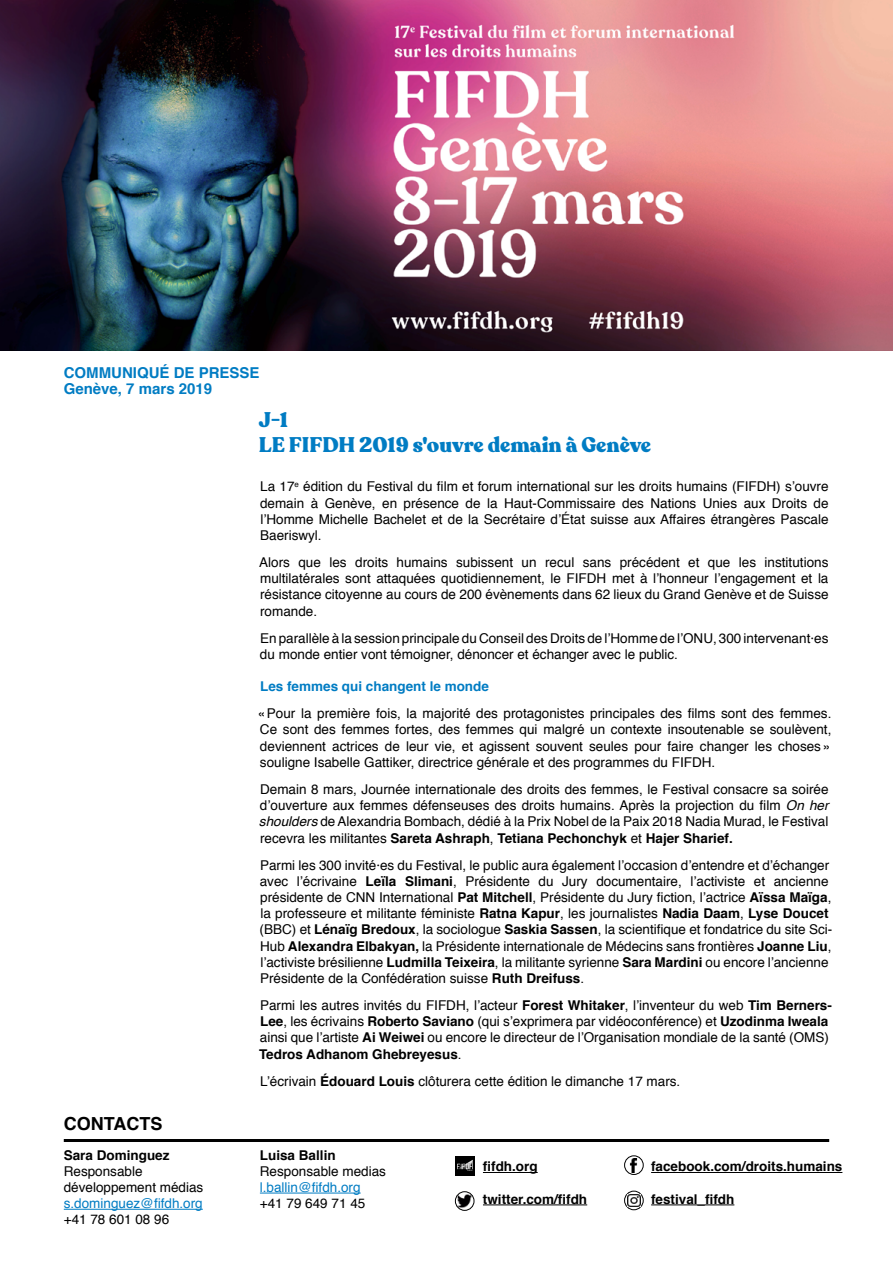
<style>
.page{position:relative;width:893px;height:1263px;background:#fff}
.page>*{position:absolute;margin:0;border:0;box-sizing:border-box;transform-origin:0 0}
.t1{font:900 21px/25.2px "Recoleta";color:#007cc3}
.t2{font:700 18px "Helvetica";color:#000}
.t3{font:700 15px/16.2px "Helvetica";color:#007cc3}
.t4{font:13.5px/16.2px "Helvetica";color:#000;text-align:justify}
.t5{font:700 13.5px "Helvetica";color:#000}
.t6{font:13.5px "Helvetica";color:#007cc3}
.t7{font:700 13.5px "Helvetica";color:#007cc3}
.s1{font-style:italic}
.s2{font-weight:700}
</style>
<div class="page">
<img style="left:0;top:0;width:893px;height:350px">
<hr style="left:64px;top:1209px;width:139px;height:1px;background:#007cc3">
<hr style="left:260px;top:1193px;width:101px;height:1px;background:#007cc3">
<img style="left:627px;top:1158px;width:14px;height:14px">
<div style="left:624px;top:1155px;width:20px;height:20px;border:1px solid #000;border-radius:50%"></div>
<img style="left:458px;top:1194px;width:14px;height:14px">
<div style="left:455px;top:1191px;width:19px;height:20px;border:1px solid #000;border-radius:50%"></div>
<div style="left:624px;top:1191px;width:20px;height:19px;border:1px solid #000;border-radius:50%"></div>
<svg style="left:628px;top:1194px;width:12px;height:12px"></svg>
<hr style="left:651px;top:1172px;width:191px;height:1px;background:#000">
<hr style="left:651px;top:1204px;width:83px;height:1px;background:#000">
<div style="left:455px;top:1156px;width:20px;height:19px;background:#000"></div>
<svg style="left:457px;top:1160px;width:16px;height:11px"></svg>
<hr style="left:483px;top:1172px;width:55px;height:1px;background:#000">
<hr style="left:483px;top:1204px;width:104px;height:1px;background:#000">
<hr style="left:64px;top:1139px;width:765px;height:3px;background:#000">
<p class="t3" style="left:64px;top:365px;width:197px">COMMUNIQUÉ DE PRESSE<br>Genève, 7 mars 2019</p>
<h1 class="t1" style="left:259px;top:408px;width:394px">J-1<br>LE FIFDH 2019 s'ouvre demain à Genève</h1>
<h2 class="t2" style="left:64px;top:1109px;width:100px">CONTACTS</h2>
<p class="t5" style="left:64px;top:1144px;width:107px">Sara Dominguez</p>
<p class="t4" style="left:64px;top:1163px;width:141px">Responsable développement médias</p>
<p class="t6" style="left:64px;top:1193px;width:141px">s.dominguez@fifdh.org</p>
<p class="t4" style="left:64px;top:1212px;width:107px">+41 78 601 08 96</p>
<p class="t4" style="left:260px;top:479px;width:570px">La 17<sup>e</sup> édition du Festival du film et forum international sur les droits humains (FIFDH) s’ouvre demain à Genève, en présence de la Haut-Commissaire des Nations Unies aux Droits de l’Homme Michelle Bachelet et de la Secrétaire d’État suisse aux Affaires étrangères Pascale Baeriswyl.</p>
<p class="t4" style="left:259px;top:555px;width:571px">Alors que les droits humains subissent un recul sans précédent et que les institutions multilatérales sont attaquées quotidiennement, le FIFDH met à l’honneur l’engagement et la résistance citoyenne au cours de 200 évènements dans 62 lieux du Grand Genève et de Suisse romande.</p>
<p class="t4" style="left:260px;top:630px;width:570px">En parallèle à la session principale du Conseil des Droits de l’Homme de l’ONU, 300 intervenant·es du monde entier vont témoigner, dénoncer et échanger avec le public.</p>
<p class="t7" style="left:260px;top:676px;width:230px">Les femmes qui changent le monde</p>
<p class="t4" style="left:258px;top:706px;width:575px">«Pour la première fois, la majorité des protagonistes principales des films sont des femmes.<br>Ce sont des femmes fortes, des femmes qui malgré un contexte insoutenable se soulèvent, deviennent actrices de leur vie, et agissent souvent seules pour faire changer les choses» souligne Isabelle Gattiker, directrice générale et des programmes du FIFDH.</p>
<p class="t4" style="left:259px;top:781px;width:571px">Demain 8 mars, Journée internationale des droits des femmes, le Festival consacre sa soirée d’ouverture aux femmes défenseuses des droits humains. Après la projection du film <span class="s1">On her shoulders</span> de Alexandria Bombach, dédié à la Prix Nobel de la Paix 2018 Nadia Murad, le Festival recevra les militantes <span class="s2">Sareta Ashraph</span>, <span class="s2">Tetiana Pechonchyk</span> et <span class="s2">Hajer Sharief.</span></p>
<p class="t4" style="left:260px;top:857px;width:574px;text-align:left">Parmi les 300 invité·es du Festival, le public aura également l’occasion d’entendre et d’échanger avec l’écrivaine <span class="s2">Leïla Slimani</span>, Présidente du Jury documentaire, l’activiste et ancienne présidente de CNN International <span class="s2">Pat Mitchell</span>, Présidente du Jury fiction, l’actrice <span class="s2">Aïssa Maïga</span>, la professeure et militante féministe <span class="s2">Ratna Kapur</span>, les journalistes <span class="s2">Nadia Daam</span>, <span class="s2">Lyse Doucet </span>(BBC) et <span class="s2">Lénaïg Bredoux</span>, la sociologue <span class="s2">Saskia Sassen</span>, la scientifique et fondatrice du site Sci-Hub <span class="s2">Alexandra Elbakyan,</span> la Présidente internationale de Médecins sans frontières <span class="s2">Joanne Liu</span>, l’activiste brésilienne <span class="s2">Ludmilla Teixeira</span>, la militante syrienne <span class="s2">Sara Mardini</span> ou encore l’ancienne Présidente de la Confédération suisse <span class="s2">Ruth Dreifuss</span>.</p>
<p class="t4" style="left:259px;top:997px;width:574px;text-align:left">Parmi les autres invités du FIFDH, l’acteur <span class="s2">Forest Whitaker</span>, l’inventeur du web <span class="s2">Tim Berners-Lee</span>, les écrivains <span class="s2">Roberto Saviano</span> (qui s’exprimera par vidéoconférence) et <span class="s2">Uzodinma Iweala </span>ainsi que l’artiste <span class="s2">Ai Weiwei</span> ou encore le directeur de l’Organisation mondiale de la santé (OMS)<br><span class="s2">Tedros Adhanom Ghebreyesus</span>.</p>
<p class="t4" style="left:260px;top:1073px;width:422px">L’écrivain <span class="s2">Édouard Louis</span> clôturera cette édition le dimanche 17 mars.</p>
<p class="t5" style="left:260px;top:1144px;width:77px">Luisa Ballin</p>
<p class="t4" style="left:260px;top:1163px;width:128px">Responsable medias</p>
<p class="t6" style="left:260px;top:1177px;width:102px">l.ballin@fifdh.org</p>
<p class="t4" style="left:260px;top:1196px;width:107px">+41 79 649 71 45</p>
<p class="t5" style="left:483px;top:1156px;width:56px">fifdh.org</p>
<p class="t5" style="left:483px;top:1188px;width:106px">twitter.com/fifdh</p>
<p class="t5" style="left:651px;top:1156px;width:193px">facebook.com/droits.humains</p>
<p class="t5" style="left:651px;top:1188px;width:85px">festival_fifdh</p>
</div>
